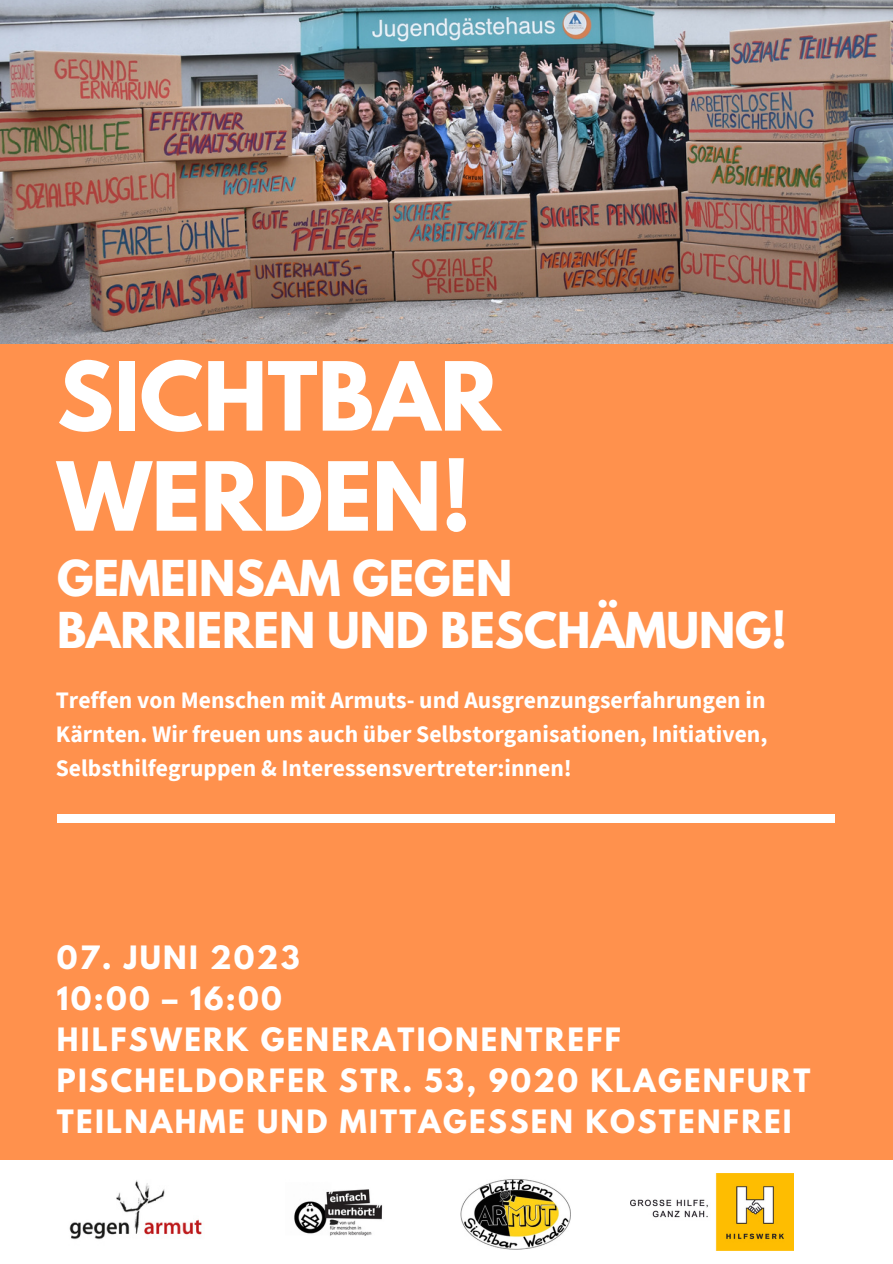
<style>
.page{position:relative;width:893px;height:1264px;background:#fff}
.page>*{position:absolute;margin:0;border:0;box-sizing:border-box;transform-origin:0 0}
.t1{font:700 84.3px/100.1px "League Spartan";color:#fff}
.t2{font:700 43.8px/51.8px "League Spartan";color:#fff}
.t3{font:700 28.5px/41px "League Spartan";letter-spacing:.08em;color:#fff}
.t4{font:700 23.55px/33.8px "Source Sans Pro";color:#fff;text-align:justify}
</style>
<div class="page">
<div style="left:0;top:221px;width:892px;height:1041px;background:#ff914d"></div>
<div style="left:57px;top:813px;width:777px;height:9px;background:#fff"></div>
<img style="left:0;top:0;width:892px;height:343px">
<div style="left:0;top:1160px;width:892px;height:102px;background:#fff"></div>
<img style="left:460px;top:1174px;width:110px;height:75px">
<img style="left:630px;top:1173px;width:163px;height:77px">
<img style="left:285px;top:1175px;width:106px;height:75px">
<img style="left:57px;top:1175px;width:159px;height:75px">
<h1 class="t1" style="left:57px;top:357px;width:444px">SICHTBAR<br>WERDEN!</h1>
<h2 class="t2" style="left:57px;top:558px;width:731px">GEMEINSAM GEGEN<br>BARRIEREN UND BESCHÄMUNG!</h2>
<p class="t4" style="left:56px;top:683px;width:713px">Treffen von Menschen mit Armuts- und Ausgrenzungserfahrungen in Kärnten. Wir freuen uns auch über Selbstorganisationen, Initiativen, Selbsthilfegruppen &amp; Interessensvertreter:innen!</p>
<p class="t3" style="left:57px;top:940px;width:754px">07. JUNI 2023<br>10:00 – 16:00<br>HILFSWERK GENERATIONENTREFF<br>PISCHELDORFER STR. 53, 9020 KLAGENFURT<br>TEILNAHME UND MITTAGESSEN KOSTENFREI</p>
</div>
